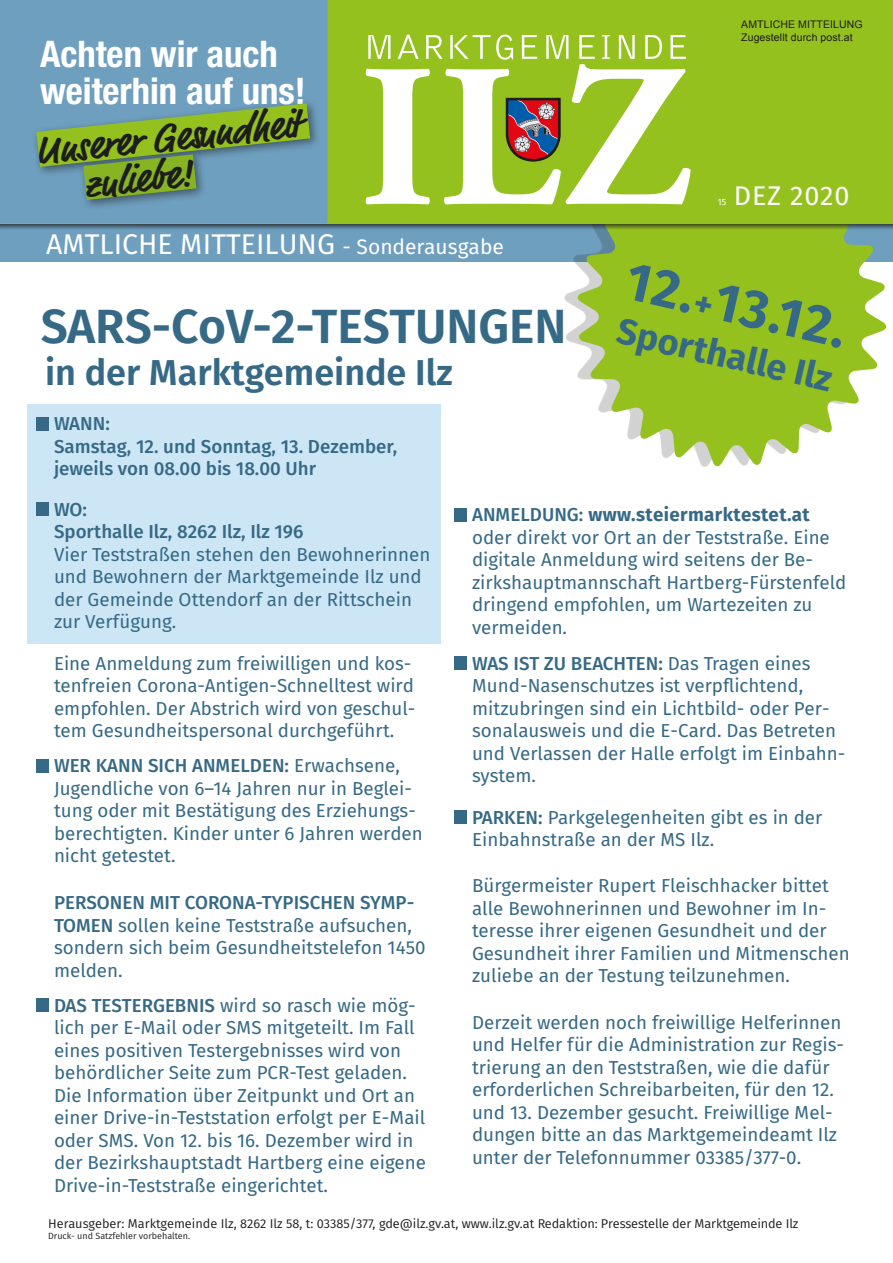
<style>
.page{position:relative;width:893px;height:1263px;background:#fff}
.page>*{position:absolute;margin:0;border:0;box-sizing:border-box;transform-origin:0 0}
.t1{font:700 54px "Fira Sans";color:#366985}
.t2{font:600 48px "Fira Sans";color:#366985}
.t3{font:700 40.35px/37.8px "Market Pro";color:#1d1d1b}
.t4{font:700 condensed 36.75px/36.8px "Helvetica Neue LT Std";color:#fff}
.t5{font:600 36px "Fira Sans";color:#366985}
.t6{font:700 36px "Fira Sans";color:#366985}
.t7{font:28.5px "Fira Sans";color:#fff}
.t8{font:27px "Fira Sans";letter-spacing:.03em;color:#fff}
.t9{font:18.75px/22.5px "Fira Sans";color:#366985}
.t10{font:500 18.75px/22.5px "Fira Sans";color:#366985}
.t11{font:12.75px "Fira Sans";letter-spacing:-.01em;color:#1d1d1b}
.t12{font:10.5px/12.6px "Arial";letter-spacing:.01em;color:#1d1d1b}
.t13{font:9px "Fira Sans";color:#1d1d1b}
.t14{font:9px "Fira Sans";color:#fff}
.s1{font-size:21px}
.s2{font-size:36px}
.s3{font-weight:500}
.s4{font-weight:700}
</style>
<div class="page">
<div style="left:27px;top:404px;width:414px;height:240px;background:#cce6f5"></div>
<div style="left:0;top:181px;width:893px;height:81px;background:#6e9fbf"></div>
<div style="left:565px;top:158px;width:309px;height:309px;background:#1d1d1b;opacity:.2"></div>
<svg style="left:576px;top:230px;width:311px;height:237px;fill:#95c11f"></svg>
<div style="left:0;top:0;width:893px;height:230px;background:#1d1d1b;opacity:.75"></div>
<div style="left:0;top:0;width:893px;height:223px;background:#95c11f"></div>
<svg style="left:368px;top:35px;width:318px;height:25px"></svg>
<svg style="left:365px;top:64px;width:326px;height:140px"></svg>
<svg style="left:505px;top:97px;width:56px;height:65px;background:#825555"></svg>
<div style="left:36px;top:417px;width:13px;height:13px;background:#366985"></div>
<div style="left:36px;top:503px;width:13px;height:13px;background:#366985"></div>
<div style="left:36px;top:759px;width:13px;height:13px;background:#366985"></div>
<div style="left:454px;top:508px;width:13px;height:13px;background:#366985"></div>
<div style="left:454px;top:657px;width:13px;height:13px;background:#366985"></div>
<div style="left:454px;top:811px;width:13px;height:13px;background:#366985"></div>
<div style="left:36px;top:999px;width:13px;height:13px;background:#366985"></div>
<div style="left:0;top:0;width:327px;height:223px;background:#6e9fbf"></div>
<div style="left:31px;top:98px;width:290px;height:113px;background:#1d1d1b;opacity:.55"></div>
<svg style="left:36px;top:103px;width:274px;height:97px"></svg>
<h3 class="t4" style="left:40px;top:35px;width:267px">Achten wir auch weiterhin auf uns!</h3>
<h3 class="t3" style="left:79px;top:129px;width:222px;text-indent:-45px;rotate:-6deg">Unserer Gesundheit zuliebe!</h3>
<h3 class="t7" style="left:46px;top:224px;width:459px">AMTLICHE MITTEILUNG <span class="s1">- Sonderausgabe</span></h3>
<h2 class="t2" style="left:41px;top:292px;width:527px">SARS-CoV-2-TESTUNGEN</h2>
<h3 class="t5" style="left:45px;top:347px;width:409px">in der Marktgemeinde Ilz</h3>
<p class="t12" style="left:741px;top:18px;width:123px">AMTLICHE MITTEILUNG<br>Zugestellt durch post.at</p>
<p class="t14" style="left:718px;top:196px;width:10px">15</p>
<h3 class="t8" style="left:734px;top:177px;width:117px">DEZ 2020</h3>
<h1 class="t1" style="left:635px;top:242px;width:226px;rotate:13deg">12.<span class="s2">+</span>13.12.</h1>
<h3 class="t6" style="left:623px;top:305px;width:221px;rotate:13deg">Sporthalle Ilz</h3>
<p class="t10" style="left:54px;top:414px;width:345px">WANN:<br>Samstag, 12. und Sonntag, 13. Dezember, jeweils von 08.00 bis 18.00 Uhr</p>
<p class="t10" style="left:54px;top:499px;width:251px">WO:<br>Sporthalle Ilz, 8262 Ilz, Ilz 196</p>
<p class="t9" style="left:54px;top:544px;width:378px">Vier Teststraßen stehen den Bewohnerinnen und Bewohnern der Marktgemeinde Ilz und der Gemeinde Ottendorf an der Rittschein zur Verfügung.</p>
<p class="t9" style="left:54px;top:653px;width:363px">Eine Anmeldung zum freiwilligen und kos&shy;tenfreien Corona-Antigen-Schnelltest wird empfohlen. Der Abstrich wird von geschul&shy;tem Gesundheitspersonal durchgeführt.</p>
<p class="t9" style="left:54px;top:756px;width:370px"><span class="s3">WER KANN SICH ANMELDEN:</span> Erwachsene, Jugendliche von 6–14 Jahren nur in Beglei&shy;tung oder mit Bestätigung des Erziehungs&shy;berechtigten. Kinder unter 6 Jahren werden nicht getestet.</p>
<p class="t9" style="left:54px;top:893px;width:373px"><span class="s3">PERSONEN MIT CORONA-TYPISCHEN SYMP-TOMEN</span> sollen keine Teststraße aufsuchen, sondern sich beim Gesundheitstelefon 1450 melden.</p>
<p class="t9" style="left:54px;top:995px;width:374px"><span class="s3">DAS TESTERGEBNIS</span> wird so rasch wie mög&shy;lich per E-Mail oder SMS mitgeteilt. Im Fall eines positiven Testergebnisses wird von behördlicher Seite zum PCR-Test geladen.<br>Die Information über Zeitpunkt und Ort an einer Drive-in-Teststation erfolgt per E-Mail oder SMS. Von 12. bis 16. Dezember wird in der Bezirkshauptstadt Hartberg eine eigene Drive-in-Teststraße eingerichtet.</p>
<p class="t9" style="left:472px;top:505px;width:376px"><span class="s3">ANMELDUNG:</span> <span class="s4">www.steiermarktestet.at </span>oder direkt vor Ort an der Teststraße. Eine digitale Anmeldung wird seitens der Be&shy;zirkshauptmannschaft Hartberg-Fürstenfeld dringend empfohlen, um Wartezeiten zu vermeiden.</p>
<p class="t9" style="left:472px;top:653px;width:375px"><span class="s3">WAS IST ZU BEACHTEN:</span> Das Tragen eines Mund-Nasenschutzes ist verpflichtend, mitzubringen sind ein Lichtbild- oder Per&shy;sonalausweis und die E-Card. Das Betreten und Verlassen der Halle erfolgt im Einbahn&shy;system.</p>
<p class="t9" style="left:472px;top:807px;width:352px"><span class="s3">PARKEN:</span> Parkgelegenheiten gibt es in der<br>Einbahnstraße an der MS Ilz.</p>
<p class="t9" style="left:472px;top:875px;width:379px">Bürgermeister Rupert Fleischhacker bittet alle Bewohnerinnen und Bewohner im In&shy;teresse ihrer eigenen Gesundheit und der Gesundheit ihrer Familien und Mitmenschen zuliebe an der Testung teilzunehmen.</p>
<p class="t9" style="left:472px;top:1012px;width:373px">Derzeit werden noch freiwillige Helferinnen und Helfer für die Administration zur Regis&shy;trierung an den Teststraßen, wie die dafür erforderlichen Schreibarbeiten, für den 12. und 13. Dezember gesucht. Freiwillige Mel&shy;dungen bitte an das Marktgemeindeamt Ilz unter der Telefonnummer 03385/377-0.</p>
<p class="t11" style="left:48px;top:1214px;width:752px">Herausgeber: Marktgemeinde Ilz, 8262 Ilz 58, t: 03385/377, gde@ilz.gv.at, www.ilz.gv.at Redaktion: Pressestelle der Marktgemeinde Ilz</p>
<p class="t13" style="left:48px;top:1229px;width:144px">Druck- und Satzfehler vorbehalten.</p>
</div>
